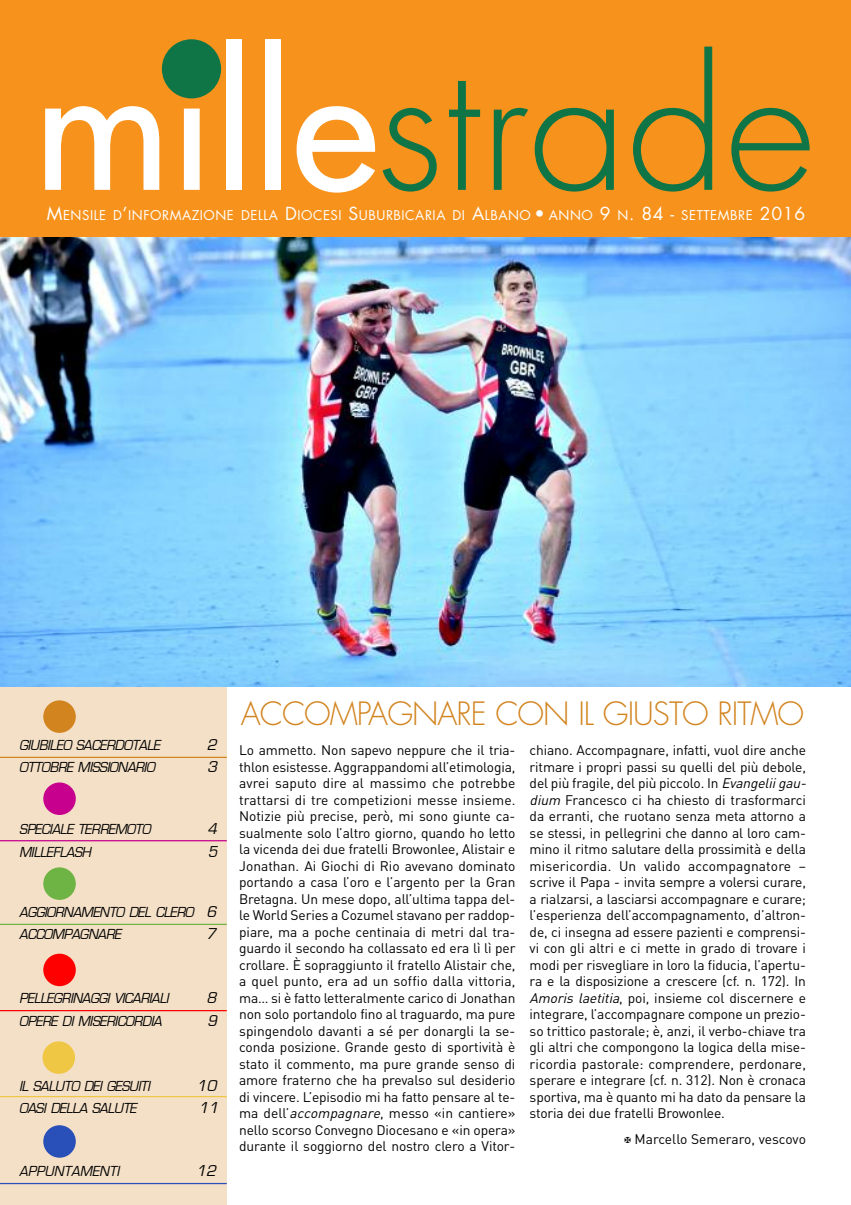
<style>
.page{position:relative;width:851px;height:1205px;background:#fff}
.page>*{position:absolute;margin:0;border:0;box-sizing:border-box;transform-origin:0 0}
.t1{font:300 31.25px "Futura Std";letter-spacing:-.03em;color:#d2841f}
.t2{font:italic 16.25px "Eurostile";color:#000}
.t3{font:italic 16.25px "Eurostile";color:#000;scale:.95 1}
.t4{font:italic 15px/22.5px "Eurostile";letter-spacing:-.035em;color:#000;scale:.95 1}
.t5{font:13.75px/16.5px "DIN";letter-spacing:-.01em;color:#000;text-align:justify}
.t6{font:13.12px "Futura Std";letter-spacing:.04em;color:#fff}
.s1{font-size:17.5px}
.s2{font-size:16.25px}
.s3{font-style:italic}
</style>
<div class="page">
<div style="left:0;top:685px;width:227px;height:520px;background:#f4e0c7"></div>
<div style="left:0;top:0;width:850px;height:237px;background:#f7931d"></div>
<svg style="left:45px;top:106px;width:114px;height:84px"></svg>
<svg style="left:181px;top:96px;width:22px;height:94px"></svg>
<div style="left:226px;top:39px;width:15px;height:151px;background:#fff"></div>
<div style="left:264px;top:39px;width:16px;height:151px;background:#fff"></div>
<svg style="left:296px;top:106px;width:79px;height:87px"></svg>
<svg style="left:382px;top:108px;width:54px;height:84px"></svg>
<svg style="left:449px;top:81px;width:31px;height:109px"></svg>
<svg style="left:493px;top:108px;width:35px;height:82px"></svg>
<svg style="left:534px;top:108px;width:79px;height:84px"></svg>
<svg style="left:633px;top:47px;width:79px;height:145px"></svg>
<svg style="left:731px;top:108px;width:78px;height:84px"></svg>
<div style="left:162px;top:39px;width:59px;height:59px;background:#107546;border-radius:50%"></div>
<img style="left:0;top:237px;width:850px;height:449px">
<div style="left:43px;top:1125px;width:33px;height:32px;background:#2950b8;border-radius:50%"></div>
<div style="left:43px;top:700px;width:33px;height:33px;background:#d2841f;border-radius:50%"></div>
<hr style="left:0;top:757px;width:227px;height:1px;background:#d2841f">
<hr style="left:0;top:1183px;width:227px;height:1px;background:#2950b8">
<div style="left:43px;top:782px;width:33px;height:33px;background:#c7008d;border-radius:50%"></div>
<hr style="left:0;top:840px;width:227px;height:1px;background:#c7008d">
<div style="left:43px;top:867px;width:33px;height:33px;background:#6eb444;border-radius:50%"></div>
<hr style="left:0;top:924px;width:227px;height:1px;background:#6eb444">
<div style="left:43px;top:953px;width:33px;height:33px;background:#f00;border-radius:50%"></div>
<hr style="left:0;top:1010px;width:227px;height:1px;background:#f00">
<hr style="left:0;top:1096px;width:227px;height:1px;background:#f0c744">
<div style="left:42px;top:1041px;width:33px;height:33px;background:#f0c744;border-radius:50%"></div>
<p class="t6" style="left:47px;top:209px;width:760px"><span class="s1">M</span>ENSILE D<span class="s1">’</span>INFORMAZIONE DELLA <span class="s1">D</span>IOCESI <span class="s1">S</span>UBURBICARIA DI <span class="s1">A</span>LBANO <span class="s1">•</span> ANNO <span class="s1">9</span> N<span class="s1">. 84 -</span> SETTEMBRE <span class="s1">2016</span></p>
<p class="t4" style="left:19px;top:734px;width:153px">GIUBILEO SACERDOTALE</p>
<p class="t2" style="left:207px;top:736px;width:15px">2</p>
<p class="t4" style="left:19px;top:756px;width:147px">OTTOBRE MISSIONARIO</p>
<p class="t2" style="left:207px;top:759px;width:15px">3</p>
<p class="t4" style="left:19px;top:818px;width:142px">SPECIALE TERREMOTO</p>
<p class="t3" style="left:207px;top:821px;width:15px">4</p>
<p class="t4" style="left:19px;top:841px;width:80px">MILLEFLASH</p>
<p class="t3" style="left:208px;top:844px;width:15px">5</p>
<p class="t4" style="left:19px;top:901px;width:212px">AGGIORNAMENTO DEL CLERO <span class="s2">6<br></span>ACCOMPAGNARE</p>
<p class="t2" style="left:206px;top:926px;width:15px">7</p>
<p class="t4" style="left:19px;top:987px;width:162px">PELLEGRINAGGI VICARIALI</p>
<p class="t2" style="left:206px;top:990px;width:15px">8</p>
<p class="t4" style="left:19px;top:1010px;width:152px">OPERE DI MISERICORDIA</p>
<p class="t3" style="left:207px;top:1012px;width:15px">9</p>
<p class="t4" style="left:19px;top:1075px;width:142px">IL SALUTO DEI GESUITI</p>
<p class="t2" style="left:196px;top:1077px;width:24px">10</p>
<p class="t4" style="left:19px;top:1097px;width:128px">OASI DELLA SALUTE</p>
<p class="t2" style="left:198px;top:1100px;width:25px">11</p>
<p class="t4" style="left:19px;top:1160px;width:110px">APPUNTAMENTI</p>
<p class="t2" style="left:196px;top:1163px;width:24px">12</p>
<h1 class="t1" style="left:241px;top:699px;width:565px">ACCOMPAGNARE CON IL GIUSTO RITMO</h1>
<p class="t5" style="left:239px;top:742px;width:278px">Lo ammetto. Non sapevo neppure che il tria&shy;thlon esistesse. Aggrappandomi all’etimologia, avrei saputo dire al massimo che potrebbe trattarsi di tre competizioni messe insieme.<br>Notizie più precise, però, mi sono giunte ca&shy;sualmente solo l’altro giorno, quando ho letto la vicenda dei due fratelli Browonlee, Alistair e Jonathan. Ai Giochi di Rio avevano dominato portando a casa l’oro e l’argento per la Gran Bretagna. Un mese dopo, all’ultima tappa del&shy;le World Series a Cozumel stavano per raddop&shy;piare, ma a poche centinaia di metri dal tra&shy;guardo il secondo ha collassato ed era lì lì per crollare. È sopraggiunto il fratello Alistair che, a quel punto, era ad un soffio dalla vittoria, ma… si è fatto letteralmente carico di Jonathan non solo portandolo fino al traguardo, ma pure spingendolo davanti a sé per donargli la se&shy;conda posizione. Grande gesto di sportività è stato il commento, ma pure grande senso di amore fraterno che ha prevalso sul desiderio di vincere. L’episodio mi ha fatto pensare al te&shy;ma dell’<span class="s3">accompagnare</span>, messo «in cantiere» nello scorso Convegno Diocesano e «in opera» durante il soggiorno del nostro clero a Vitor-</p>
<p class="t5" style="left:529px;top:742px;width:281px;text-align:left">chiano. Accompagnare, infatti, vuol dire anche ritmare i propri passi su quelli del più debole, del più fragile, del più piccolo. In <span class="s3">Evangeliigau&shy;dium</span> Francesco ci ha chiesto di trasformarci da erranti, che ruotano senza meta attorno a se stessi, in pellegrini che danno al loro cam&shy;mino il ritmo salutare della prossimità e della misericordia. Un valido accompagnatore – scrive il Papa - invita sempre a volersi curare, a rialzarsi, a lasciarsi accompagnare e curare; l’esperienza dell’accompagnamento, d’altron&shy;de, ci insegna ad essere pazienti e comprensi&shy;vi con gli altri e ci mette in grado di trovare i modi per risvegliare in loro la fiducia, l’apertu&shy;ra e la disposizione a crescere (cf. n. 172). In <span class="s3">Amoris laetitia</span>, poi, insieme col discernere e integrare, l’accompagnare compone un prezio&shy;so trittico pastorale; è, anzi, il verbo-chiave tra gli altri che compongono la logica della mise&shy;ricordia pastorale: comprendere, perdonare, sperare e integrare (cf. n. 312). Non è cronaca sportiva, ma è quanto mi ha dato da pensare la storia dei due fratelli Browonlee.</p>
<p class="t5" style="left:634px;top:1131px;width:173px">Marcello Semeraro, vescovo</p>
</div>
